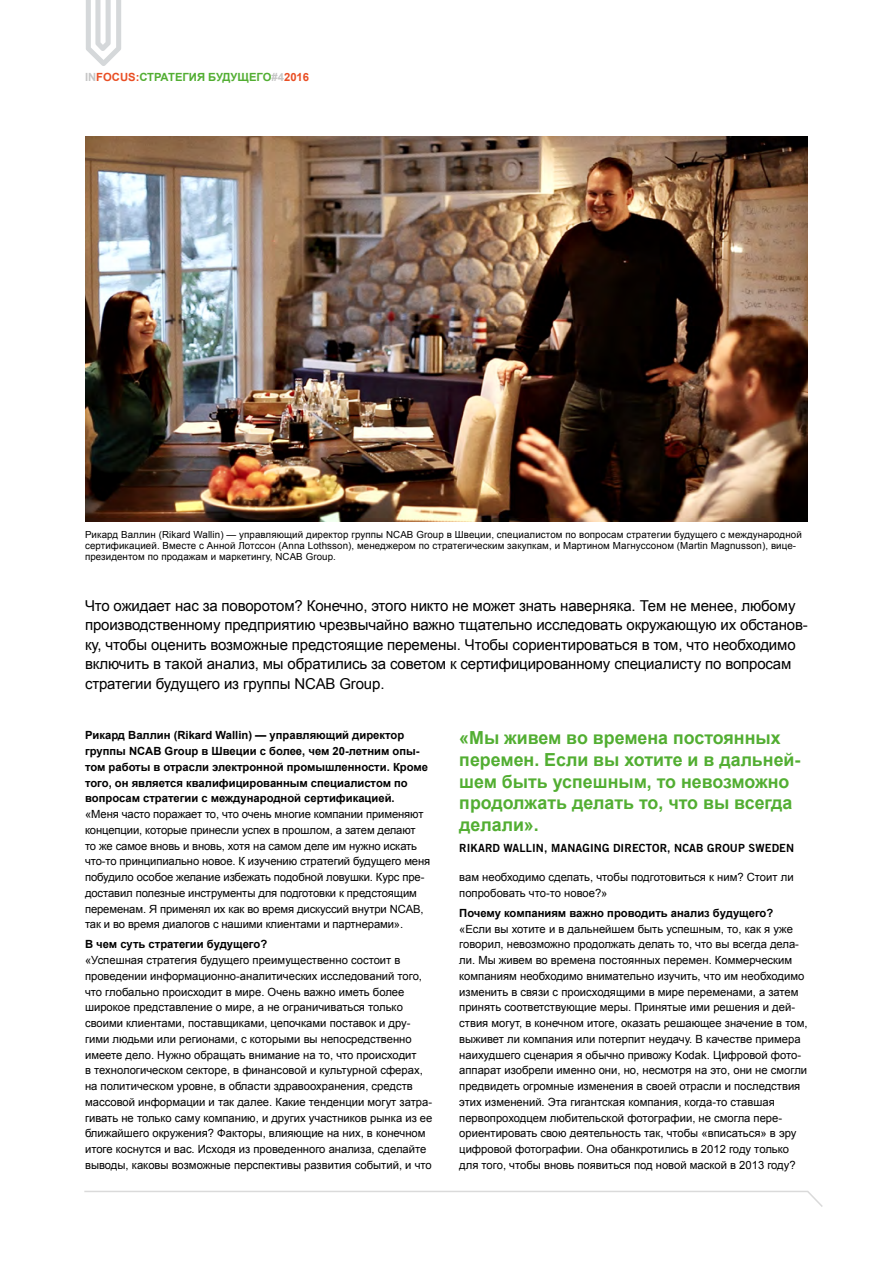
<style>
.page{position:relative;width:893px;height:1263px;background:#fff}
.page>*{position:absolute;margin:0;border:0;box-sizing:border-box;transform-origin:0 0}
.t1{font:700 18px/21.8px "Arial";color:#52ae32}
.t2{font:15px/19.5px "Arial";letter-spacing:-.01em;color:#000}
.t3{font:11.25px/15.8px "Arial";color:#000}
.t4{font:700 11.25px/15.8px "Arial";color:#000}
.t5{font:11.25px "Trade Gothic LT Bold Two";letter-spacing:.01em;color:#000}
.t6{font:700 11.25px "Arial";color:#52ae32}
.t7{font:9.75px/11.2px "Arial";letter-spacing:.01em;color:#000}
.s1{color:#c6c6c6}
.s2{color:#e94e24}
</style>
<div class="page">
<svg style="left:86px;top:0;width:35px;height:66px"></svg>
<svg style="left:84px;top:1190px;width:739px;height:17px"></svg>
<img style="left:85px;top:136px;width:723px;height:386px">
<p class="t6" style="left:85px;top:69px;width:226px"><span class="s1">IN</span><span class="s2">FOCUS:</span>СТРАТЕГИЯ БУДУЩЕГО<span class="s1">#4</span><span class="s2">2016</span></p>
<p class="t7" style="left:85px;top:529px;width:718px">Рикард Валлин (Rikard Wallin) — управляющий директор группы NCAB Group в Швеции, специалистом по вопросам стратегии будущего с международной сертификацией. Вместе с Анной Лотссон (Anna Lothsson), менеджером по стратегическим закупкам, и Мартином Магнуссоном (Martin Magnusson), вице&shy;президентом по продажам и маркетингу, NCAB Group.</p>
<p class="t2" style="left:85px;top:596px;width:724px">Что ожидает нас за поворотом? Конечно, этого никто не может знать наверняка. Тем не менее, любому производственному предприятию чрезвычайно важно тщательно исследовать окружающую их обстанов&shy;ку, чтобы оценить возможные предстоящие перемены. Чтобы сориентироваться в том, что необходимо включить в такой анализ, мы обратились за советом к сертифицированному специалисту по вопросам стратегии будущего из группы NCAB Group.</p>
<p class="t4" style="left:85px;top:728px;width:344px">Рикард Валлин (Rikard Wallin) — управляющий директор группы NCAB Group в Швеции с более, чем 20-летним опы&shy;том работы в отрасли электронной промышленности. Кроме того, он является квалифицированным специалистом по вопросам стратегии с международной сертификацией.</p>
<p class="t3" style="left:85px;top:806px;width:347px">«Меня часто поражает то, что очень многие компании применяют концепции, которые принесли успех в прошлом, а затем делают<br>то же самое вновь и вновь, хотя на самом деле им нужно искать что-то принципиально новое. К изучению стратегий будущего меня побудило особое желание избежать подобной ловушки. Курс пре&shy;доставил полезные инструменты для подготовки к предстоящим переменам. Я применял их как во время дискуссий внутри NCAB, так и во время диалогов с нашими клиентами и партнерами».</p>
<p class="t4" style="left:85px;top:937px;width:184px">В чем суть стратегии будущего?</p>
<p class="t3" style="left:85px;top:952px;width:349px">«Успешная стратегия будущего преимущественно состоит в проведении информационно-аналитических исследований того, что глобально происходит в мире. Очень важно иметь более широкое представление о мире, а не ограничиваться только своими клиентами, поставщиками, цепочками поставок и дру&shy;гими людьми или регионами, с которыми вы непосредственно имеете дело. Нужно обращать внимание на то, что происходит<br>в технологическом секторе, в финансовой и культурной сферах, на политическом уровне, в области здравоохранения, средств массовой информации и так далее. Какие тенденции могут затра&shy;гивать не только саму компанию, и других участников рынка из ее ближайшего окружения? Факторы, влияющие на них, в конечном итоге коснутся и вас. Исходя из проведенного анализа, сделайте выводы, каковы возможные перспективы развития событий, и что</p>
<h1 class="t1" style="left:459px;top:727px;width:343px">«Мы живем во времена постоянных перемен. Если вы хотите и в дальней&shy;шем быть успешным, то невозможно продолжать делать то, что вы всегда делали».</h1>
<p class="t5" style="left:459px;top:841px;width:336px">RIKARD WALLIN, MANAGING DIRECTOR, NCAB GROUP SWEDEN</p>
<p class="t3" style="left:459px;top:869px;width:336px">вам необходимо сделать, чтобы подготовиться к ним? Стоит ли попробовать что-то новое?»</p>
<p class="t4" style="left:459px;top:905px;width:316px">Почему компаниям важно проводить анализ будущего?</p>
<p class="t3" style="left:459px;top:921px;width:350px">«Если вы хотите и в дальнейшем быть успешным, то, как я уже говорил, невозможно продолжать делать то, что вы всегда дела&shy;ли. Мы живем во времена постоянных перемен. Коммерческим компаниям необходимо внимательно изучить, что им необходимо изменить в связи с происходящими в мире переменами, а затем принять соответствующие меры. Принятые ими решения и дей&shy;ствия могут, в конечном итоге, оказать решающее значение в том, выживет ли компания или потерпит неудачу. В качестве примера наихудшего сценария я обычно привожу Kodak. Цифровой фото&shy;аппарат изобрели именно они, но, несмотря на это, они не смогли предвидеть огромные изменения в своей отрасли и последствия этих изменений. Эта гигантская компания, когда-то ставшая первопроходцем любительской фотографии, не смогла пере&shy;ориентировать свою деятельность так, чтобы «вписаться» в эру цифровой фотографии. Она обанкротились в 2012 году только для того, чтобы вновь появиться под новой маской в 2013 году?</p>
</div>
